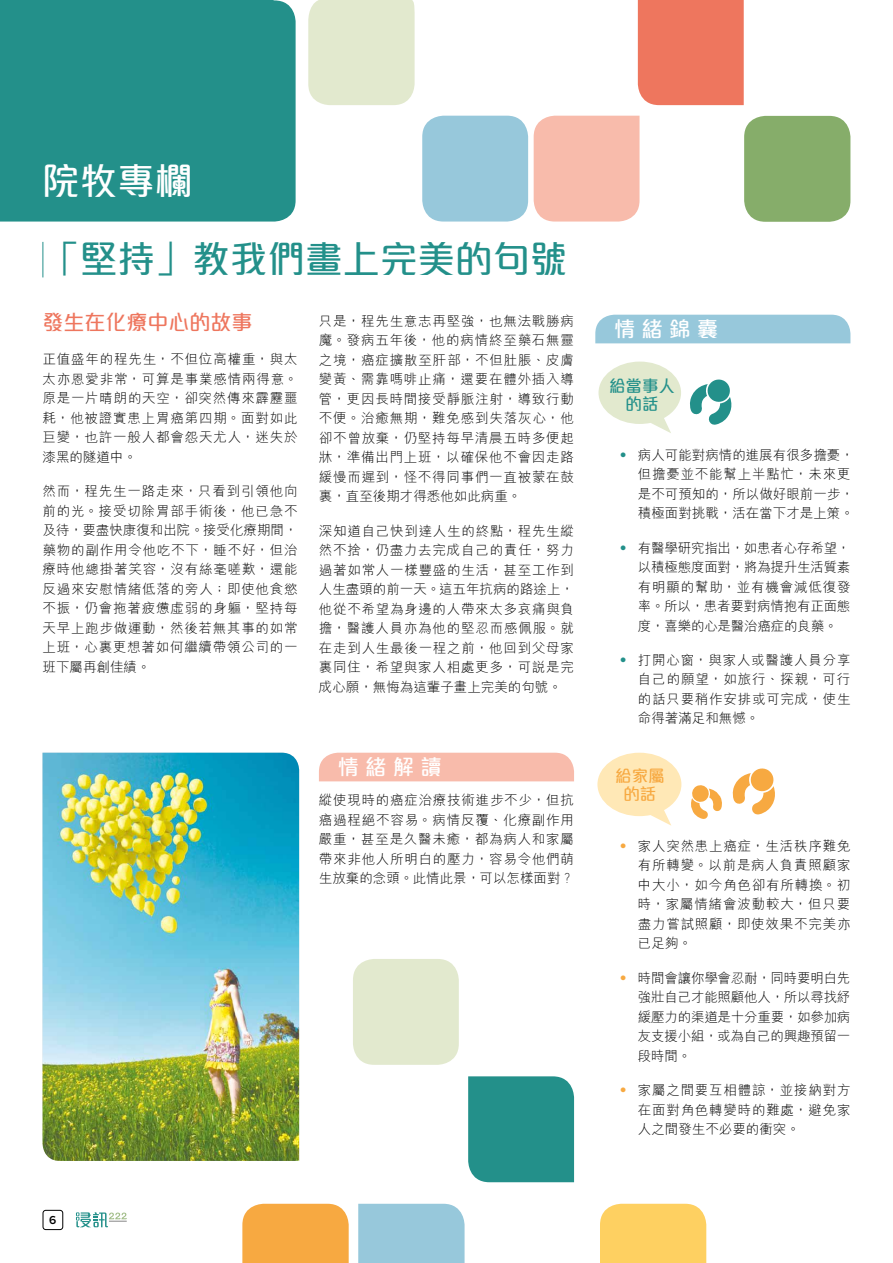
<style>
.page{position:relative;width:893px;height:1263px;background:#fff}
.page>*{position:absolute;margin:0;border:0;box-sizing:border-box;transform-origin:0 0}
.t1{font:500 37.5px "M Elle HK";color:#23908a}
.t2{font:500 37.5px "M Elle HK";color:#fff}
.t3{font:500 21.6px "M Elle HK";color:#fff}
.t4{font:500 21px "M Elle HK";color:#ee765e}
.t5{font:500 16.5px/18.5px "M Elle HK";color:#23908a;text-align:center}
.t6{font:500 16.5px/18.5px "M Elle HK";color:#f7a941;text-align:center}
.t7{font:300 13.5px/19.5px "M Hei HK";letter-spacing:.055em;color:#000;text-align:justify}
.t8{font:300 13.5px/19.5px "M Hei HK";color:#000}
.t9{font:600 12px "Proxima Nova A";color:#000}
.s1{color:#23908a}
.s2{color:#f7a941}
</style>
<div class="page">
<div style="left:0;top:0;width:296px;height:222px;background:#23908a"></div>
<div style="left:744px;top:116px;width:106px;height:106px;background:#86ad6a;border-radius:21px"></div>
<div style="left:308px;top:0;width:107px;height:105px;background:#e2e9ce"></div>
<div style="left:638px;top:0;width:106px;height:105px;background:#ee765e"></div>
<div style="left:534px;top:116px;width:105px;height:106px;background:#f8bbab"></div>
<div style="left:422px;top:116px;width:106px;height:106px;background:#97c8db;border-radius:21px"></div>
<img style="left:43px;top:753px;width:256px;height:408px">
<div style="left:353px;top:959px;width:106px;height:106px;background:#e2e9ce;border-radius:21px"></div>
<hr style="left:43px;top:242px;width:1px;height:35px;background:#23908a">
<div style="left:319px;top:753px;width:255px;height:28px;background:#f8bbab"></div>
<div style="left:595px;top:315px;width:255px;height:28px;background:#97c8db"></div>
<svg style="left:690px;top:379px;width:42px;height:46px"></svg>
<svg style="left:598px;top:362px;width:83px;height:71px"></svg>
<svg style="left:691px;top:785px;width:31px;height:34px"></svg>
<svg style="left:597px;top:753px;width:84px;height:73px"></svg>
<svg style="left:732px;top:768px;width:43px;height:46px"></svg>
<div style="left:468px;top:1076px;width:106px;height:106px;background:#23908a"></div>
<div style="left:600px;top:1204px;width:106px;height:59px;background:#fed061"></div>
<div style="left:358px;top:1204px;width:107px;height:59px;background:#97c8db"></div>
<div style="left:242px;top:1204px;width:107px;height:59px;background:#f7a941"></div>
<div style="left:43px;top:1210px;width:20px;height:20px;border:1px solid #000;border-radius:3px"></div>
<svg style="left:76px;top:1212px;width:51px;height:15px"></svg>
<h1 class="t2" style="left:42px;top:155px;width:151px">院牧專欄</h1>
<h1 class="t1" style="left:43px;top:232px;width:527px">「堅持」教我們畫上完美的句號</h1>
<h3 class="t4" style="left:43px;top:307px;width:212px">發生在化療中心的故事</h3>
<p class="t7" style="left:319px;top:310px;width:257px">只是，程先生意志再堅強，也無法戰勝病魔。發病五年後，他的病情終至藥石無靈之境，癌症擴散至肝部，不但肚脹、皮膚變黃、需靠嗎啡止痛，還要在體外插入導管，更因長時間接受靜脈注射，導致行動不便。治癒無期，難免感到失落灰心，他卻不曾放棄，仍堅持每早清晨五時多便起牀，準備出門上班，以確保他不會因走路緩慢而遲到，怪不得同事們一直被蒙在鼓裏，直至後期才得悉他如此病重。</p>
<p class="t7" style="left:319px;top:520px;width:257px">深知道自己快到達人生的終點，程先生縱然不捨，仍盡力去完成自己的責任，努力過著如常人一樣豐盛的生活，甚至工作到人生盡頭的前一天。這五年抗病的路途上，他從不希望為身邊的人帶來太多哀痛與負擔，醫護人員亦為他的堅忍而感佩服。就在走到人生最後一程之前，他回到父母家裏同住，希望與家人相處更多，可說是完成心願，無悔為這輩子畫上完美的句號。</p>
<p class="t7" style="left:43px;top:349px;width:257px">正值盛年的程先生，不但位高權重，與太太亦恩愛非常，可算是事業感情兩得意。原是一片晴朗的天空，卻突然傳來霹靂噩耗，他被證實患上胃癌第四期。面對如此巨變，也許一般人都會怨天尤人，迷失於漆黑的隧道中。</p>
<p class="t7" style="left:43px;top:481px;width:257px">然而，程先生一路走來，只看到引領他向前的光。接受切除胃部手術後，他已急不及待，要盡快康復和出院。接受化療期間，藥物的副作用令他吃不下，睡不好，但治療時他總掛著笑容，沒有絲毫嗟歎，還能反過來安慰情緒低落的旁人；即使他食慾不振，仍會拖著疲憊虛弱的身軀，堅持每天早上跑步做運動，然後若無其事的如常上班，心裏更想著如何繼續帶領公司的一班下屬再創佳績。</p>
<h2 class="t3" style="left:338px;top:752px;width:106px">情 緒 解 讀</h2>
<p class="t9" style="left:49px;top:1213px;width:9px">6</p>
<p class="t7" style="left:319px;top:790px;width:257px">縱使現時的癌症治療技術進步不少，但抗癌過程絕不容易。病情反覆、化療副作用嚴重，甚至是久醫未癒，都為病人和家屬帶來非他人所明白的壓力，容易令他們萌生放棄的念頭。此情此景，可以怎樣面對？</p>
<h2 class="t3" style="left:614px;top:314px;width:106px">情 緒 錦 囊</h2>
<p class="t5" style="left:609px;top:375px;width:67px">給當事人的話</p>
<p class="t8" style="left:638px;top:444px;width:218px;text-indent:-21px"><span class="s1">•</span> 病人可能對病情的進展有很多擔憂，但擔憂並不能幫上半點忙，未來更是不可預知的，所以做好眼前一步，積極面對挑戰，活在當下才是上策。</p>
<p class="t7" style="left:638px;top:537px;width:214px;text-indent:-21px"><span class="s1">•</span> 有醫學研究指出，如患者心存希望，以積極態度面對，將為提升生活質素有明顯的幫助，並有機會減低復發率。所以，患者要對病情抱有正面態度，喜樂的心是醫治癌症的良藥。</p>
<p class="t7" style="left:638px;top:650px;width:214px;text-indent:-21px"><span class="s1">•</span> 打開心窗，與家人或醫護人員分享自己的願望，如旅行、探親，可行的話只要稍作安排或可完成，使生命得著滿足和無憾。</p>
<p class="t6" style="left:615px;top:765px;width:51px">給家屬的話</p>
<p class="t7" style="left:638px;top:835px;width:214px;text-indent:-21px"><span class="s2">•</span> 家人突然患上癌症，生活秩序難免有所轉變。以前是病人負責照顧家中大小，如今角色卻有所轉換。初時，家屬情緒會波動較大，但只要盡力嘗試照顧，即使效果不完美亦已足夠。</p>
<p class="t7" style="left:638px;top:967px;width:214px;text-indent:-21px"><span class="s2">•</span> 時間會讓你學會忍耐，同時要明白先強壯自己才能照顧他人，所以尋找紓緩壓力的渠道是十分重要，如參加病友支援小組，或為自己的興趣預留一段時間。</p>
<p class="t7" style="left:638px;top:1080px;width:214px;text-indent:-21px"><span class="s2">•</span> 家屬之間要互相體諒，並接納對方在面對角色轉變時的難處，避免家人之間發生不必要的衝突。</p>
</div>
